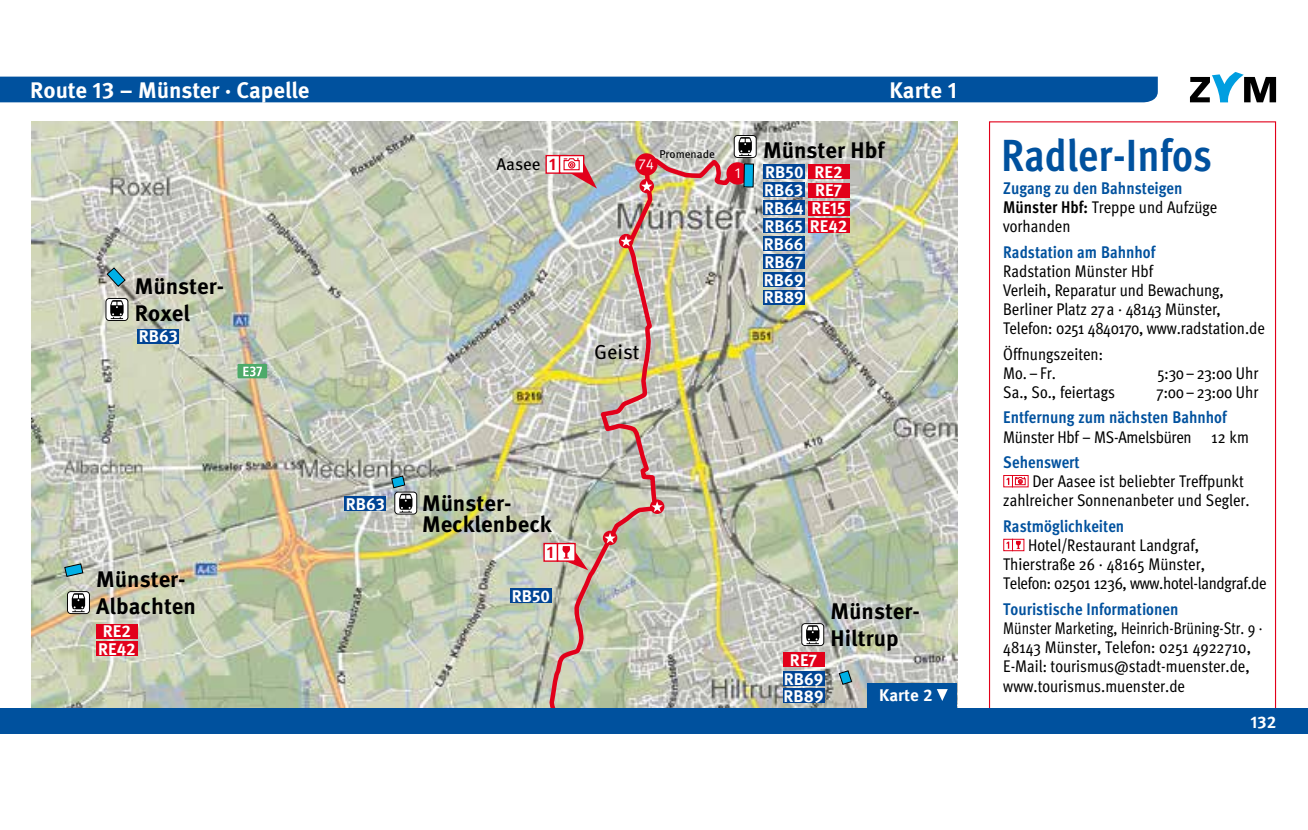
<style>
.page{position:relative;width:1308px;height:830px;background:#fff}
.page>*{position:absolute;margin:0;border:0;box-sizing:border-box;transform-origin:0 0}
.t1{font:700 condensed 45px "Meta Pro";color:#00519e}
.t2{font:700 22.5px/27px "Meta Pro";color:#000}
.t3{font:700 22.5px "Meta Pro";color:#fff}
.t4{font:20.25px "Meta Pro";color:#000}
.t5{font:condensed 16.88px/19.1px "Meta Pro";color:#000}
.t6{font:condensed 16.88px/19.1px "Meta Pro";color:#000;scale:.92 1}
.t7{font:700 condensed 16.88px "Meta Pro";color:#00519e}
.t8{font:700 16.88px/17.8px "Meta Pro";color:#fff}
.t9{font:16.88px "Meta Pro";color:#000}
.t10{font:700 16.88px "Meta Pro";color:#e2001a}
.t11{font:14.62px "Meta Pro Norm";color:#fff}
.t12{font:11.25px "Meta Pro";color:#000}
.s1{font-weight:700;color:#00519e}
.s2{font-weight:700}
</style>
<div class="page">
<img style="left:32px;top:121px;width:925px;height:587px">
<div style="left:989px;top:121px;width:287px;height:593px;background:#fff;border:1px solid #e2001a"></div>
<div style="left:867px;top:682px;width:90px;height:33px;background:#00519e"></div>
<svg style="left:936px;top:689px;width:11px;height:11px"></svg>
<div style="left:1003px;top:475px;width:10px;height:12px;border:1px solid #e2001a"></div>
<div style="left:1012px;top:475px;width:16px;height:12px;border:1px solid #e2001a"></div>
<svg style="left:1006px;top:476px;width:20px;height:9px"></svg>
<div style="left:1003px;top:538px;width:10px;height:13px;border:1px solid #e2001a"></div>
<div style="left:1012px;top:538px;width:12px;height:13px;border:1px solid #e2001a"></div>
<svg style="left:1006px;top:540px;width:15px;height:8px"></svg>
<img style="left:325px;top:155px;width:418px;height:553px">
<svg style="left:639px;top:179px;width:15px;height:14px"></svg>
<svg style="left:641px;top:180px;width:11px;height:11px"></svg>
<svg style="left:619px;top:234px;width:14px;height:14px"></svg>
<svg style="left:620px;top:235px;width:11px;height:11px"></svg>
<div style="left:650px;top:499px;width:14px;height:14px;background:#e2001a;border-radius:50%"></div>
<svg style="left:651px;top:501px;width:12px;height:11px"></svg>
<svg style="left:603px;top:530px;width:14px;height:15px"></svg>
<svg style="left:604px;top:532px;width:11px;height:11px"></svg>
<div style="left:726px;top:162px;width:22px;height:22px;background:#e2001a;border-radius:50%"></div>
<div style="left:635px;top:153px;width:22px;height:22px;background:#e2001a;border-radius:50%"></div>
<svg style="left:733px;top:135px;width:23px;height:23px"></svg>
<svg style="left:801px;top:622px;width:23px;height:23px"></svg>
<div style="left:744px;top:164px;width:9px;height:23px;background:#00b0e6"></div>
<div style="left:743px;top:163px;width:11px;height:24px;border:1px solid #000"></div>
<svg style="left:64px;top:563px;width:20px;height:14px"></svg>
<svg style="left:106px;top:267px;width:20px;height:20px"></svg>
<svg style="left:838px;top:669px;width:14px;height:15px"></svg>
<svg style="left:391px;top:475px;width:26px;height:39px"></svg>
<div style="left:510px;top:587px;width:41px;height:15px;background:#004494"></div>
<svg style="left:67px;top:591px;width:23px;height:22px"></svg>
<svg style="left:105px;top:298px;width:23px;height:23px"></svg>
<div style="left:783px;top:670px;width:41px;height:15px;background:#004494"></div>
<div style="left:783px;top:652px;width:41px;height:15px;background:#e2001a"></div>
<div style="left:783px;top:688px;width:41px;height:15px;background:#004494"></div>
<div style="left:345px;top:496px;width:41px;height:15px;background:#004494"></div>
<div style="left:138px;top:328px;width:41px;height:15px;background:#004494"></div>
<div style="left:808px;top:164px;width:41px;height:15px;background:#e2001a"></div>
<div style="left:808px;top:182px;width:41px;height:15px;background:#e2001a"></div>
<div style="left:808px;top:200px;width:41px;height:15px;background:#e2001a"></div>
<div style="left:237px;top:364px;width:30px;height:14px;background:#4daa69"></div>
<svg style="left:243px;top:366px;width:19px;height:10px"></svg>
<div style="left:96px;top:623px;width:42px;height:15px;background:#e2001a"></div>
<div style="left:545px;top:155px;width:15px;height:19px;background:#fff;border:1px solid #e2001a"></div>
<div style="left:559px;top:155px;width:25px;height:19px;background:#fff;border:1px solid #e2001a"></div>
<svg style="left:563px;top:157px;width:34px;height:31px"></svg>
<div style="left:543px;top:542px;width:15px;height:19px;background:#fff;border:1px solid #e2001a"></div>
<div style="left:557px;top:542px;width:19px;height:19px;background:#f8c4ca;border:1px solid #e2001a"></div>
<svg style="left:558px;top:545px;width:30px;height:25px"></svg>
<div style="left:763px;top:182px;width:41px;height:15px;background:#004494"></div>
<div style="left:763px;top:164px;width:41px;height:15px;background:#004494"></div>
<div style="left:763px;top:200px;width:41px;height:15px;background:#004494"></div>
<div style="left:763px;top:218px;width:41px;height:15px;background:#004494"></div>
<div style="left:763px;top:236px;width:41px;height:15px;background:#004494"></div>
<div style="left:763px;top:254px;width:41px;height:15px;background:#004494"></div>
<div style="left:763px;top:272px;width:41px;height:15px;background:#004494"></div>
<div style="left:763px;top:289px;width:41px;height:15px;background:#004494"></div>
<div style="left:808px;top:218px;width:41px;height:15px;background:#e2001a"></div>
<div style="left:96px;top:641px;width:42px;height:14px;background:#e2001a"></div>
<div style="left:0;top:708px;width:1307px;height:25px;background:#00519e"></div>
<div style="left:0;top:77px;width:1157px;height:25px;background:#00519e"></div>
<svg style="left:1190px;top:102px;width:86px;height:1px"></svg>
<svg style="left:1190px;top:72px;width:86px;height:30px"></svg>
<h2 class="t3" style="left:30px;top:76px;width:281px">Route 13 – Münster · Capelle</h2>
<h2 class="t3" style="left:889px;top:76px;width:69px">Karte 1</h2>
<h2 class="t2" style="left:135px;top:273px;width:91px">Münster-<br>Roxel</h2>
<p class="t8" style="left:139px;top:328px;width:41px">RB63</p>
<h2 class="t2" style="left:96px;top:566px;width:101px">Münster-<br>Albachten</h2>
<p class="t8" style="left:103px;top:622px;width:30px">RE2</p>
<p class="t8" style="left:98px;top:640px;width:39px">RE42</p>
<p class="t9" style="left:496px;top:153px;width:46px">Aasee</p>
<p class="t10" style="left:549px;top:154px;width:9px">1</p>
<p class="t12" style="left:659px;top:147px;width:57px">Promenade</p>
<p class="t11" style="left:638px;top:153px;width:17px">74</p>
<p class="t11" style="left:734px;top:162px;width:7px">1</p>
<p class="t4" style="left:594px;top:339px;width:47px">Geist</p>
<h2 class="t2" style="left:763px;top:137px;width:123px">Münster Hbf</h2>
<p class="t8" style="left:764px;top:154px;width:41px;line-height:36px">RB50<br>RB64</p>
<p class="t8" style="left:763px;top:217px;width:85px">RB65 RE42<br>RB66<br>RB67<br>RB69<br>RB89</p>
<p class="t8" style="left:811px;top:163px;width:36px">RE2<br>RE7<br>RE15</p>
<p class="t8" style="left:764px;top:182px;width:41px">RB63</p>
<p class="t8" style="left:346px;top:495px;width:41px">RB63</p>
<h2 class="t2" style="left:422px;top:494px;width:131px;line-height:20.2px">Münster-<br>Mecklenbeck</h2>
<p class="t10" style="left:547px;top:541px;width:9px">1</p>
<p class="t8" style="left:512px;top:587px;width:40px">RB50</p>
<p class="t8" style="left:783px;top:642px;width:42px;line-height:36px;text-align:center">RE7<br>RB89</p>
<p class="t8" style="left:783px;top:670px;width:41px">RB69</p>
<h2 class="t2" style="left:830px;top:598px;width:91px">Münster-<br>Hiltrup</h2>
<p class="t8" style="left:879px;top:686px;width:55px">Karte 2</p>
<h1 class="t1" style="left:1001px;top:121px;width:212px">Radler-Infos</h1>
<p class="t5" style="left:1003px;top:177px;width:216px"><span class="s1">Zugang zu den Bahnsteigen<br></span><span class="s2">Münster Hbf:</span> Treppe und Aufzüge vorhanden</p>
<p class="t7" style="left:1003px;top:238px;width:154px">Radstation am Bahnhof</p>
<p class="t5" style="left:1003px;top:260px;width:263px">Radstation Münster Hbf<br>Verleih, Reparatur und Bewachung, Berliner Platz 27a · 48143 Münster, Telefon: 0251 4840170, www.radstation.de</p>
<p class="t5" style="left:1003px;top:343px;width:101px">Öffnungszeiten:<br>Mo.–Fr.</p>
<p class="t5" style="left:1157px;top:362px;width:103px">5:30–23:00 Uhr</p>
<p class="t5" style="left:1003px;top:381px;width:113px">Sa., So., feiertags</p>
<p class="t5" style="left:1156px;top:381px;width:104px">7:00–23:00 Uhr</p>
<p class="t7" style="left:1003px;top:404px;width:225px">Entfernung zum nächsten Bahnhof</p>
<p class="t5" style="left:1003px;top:425px;width:247px">Münster Hbf – MS-Amelsbüren 12 km</p>
<p class="t7" style="left:1003px;top:449px;width:78px">Sehenswert</p>
<p class="t5" style="left:1003px;top:470px;width:248px;text-indent:29px">Der Aasee ist beliebter Treffpunkt zahlreicher Sonnenanbeter und Segler.</p>
<p class="t7" style="left:1003px;top:513px;width:122px">Rastmöglichkeiten</p>
<p class="t5" style="left:1003px;top:534px;width:265px;text-indent:25px">Hotel/Restaurant Landgraf,<br>Thierstraße 26 · 48165 Münster,<br>Telefon: 02501 1236, www.hotel-landgraf.de</p>
<p class="t7" style="left:1003px;top:595px;width:177px">Touristische Informationen</p>
<p class="t6" style="left:1003px;top:617px;width:283px">Münster Marketing, Heinrich-Brüning-Str. 9 · 48143 Münster, Telefon: 0251 4922710, E-Mail: tourismus@stadt-muenster.de, www.tourismus.muenster.de</p>
<p class="t8" style="left:1250px;top:713px;width:27px">132</p>
</div>
